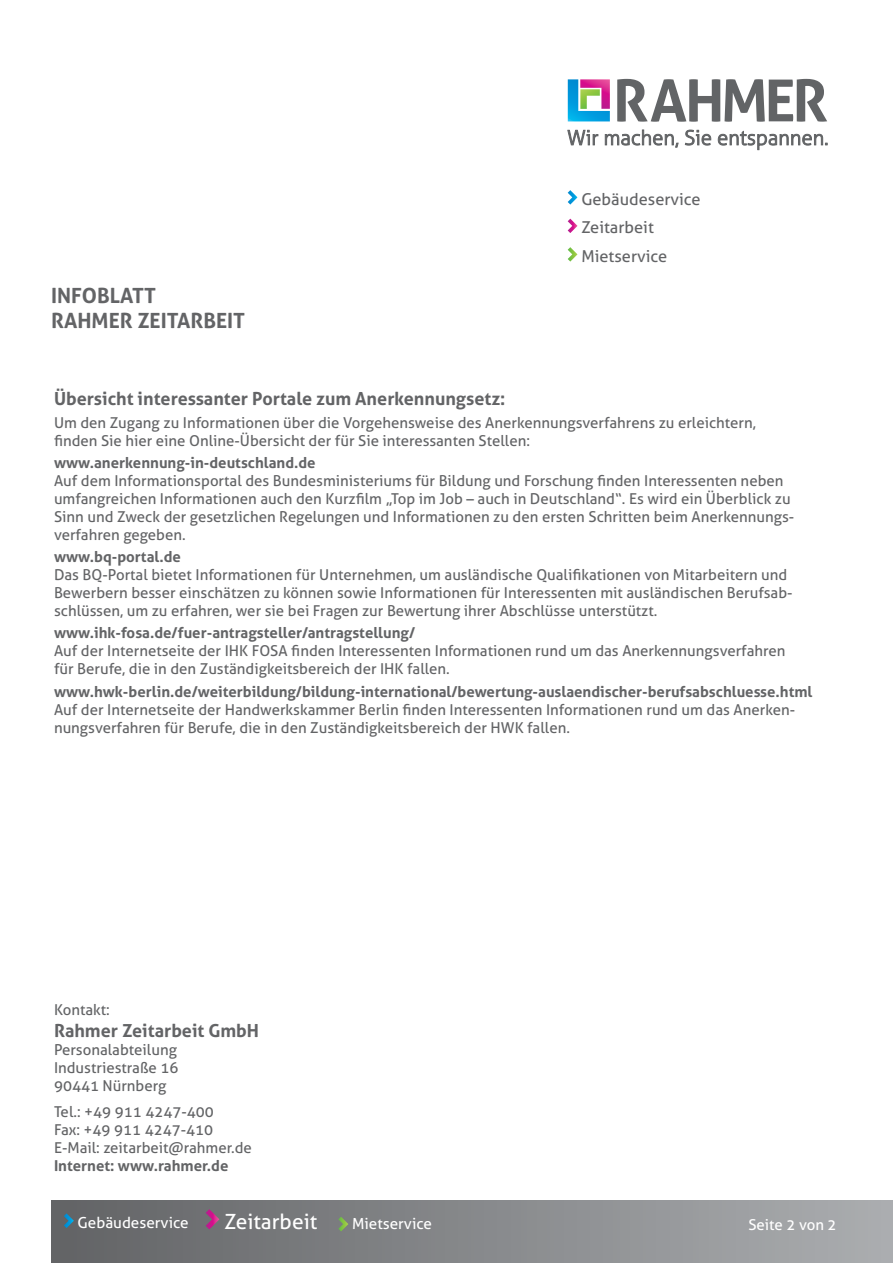
<style>
.page{position:relative;width:893px;height:1263px;background:#fff}
.page>*{position:absolute;margin:0;border:0;box-sizing:border-box;transform-origin:0 0}
.t1{font:700 21px/25.2px "Aller";color:#636466}
.t2{font:21px "Aller";color:#fff}
.t3{font:700 18px "Aller";color:#636466}
.t4{font:16.35px/28.5px "Aller";color:#636466}
.t5{font:15.3px "Aller";color:#fff}
.t6{font:15px/18px "Aller";color:#636466}
.t7{font:700 15px "Aller";color:#636466}
.t8{font:15px "Aller";color:#fff}
</style>
<div class="page">
<div style="left:51px;top:1200px;width:842px;height:63px;background:linear-gradient(to right,#626365,#abaeb0)"></div>
<svg style="left:617px;top:79px;width:210px;height:43px"></svg>
<svg style="left:568px;top:79px;width:42px;height:42px"></svg>
<svg style="left:567px;top:130px;width:260px;height:20px"></svg>
<svg style="left:568px;top:190px;width:9px;height:15px"></svg>
<svg style="left:568px;top:219px;width:9px;height:14px"></svg>
<svg style="left:568px;top:247px;width:9px;height:15px"></svg>
<svg style="left:338px;top:1217px;width:10px;height:14px"></svg>
<svg style="left:206px;top:1209px;width:13px;height:20px"></svg>
<svg style="left:64px;top:1213px;width:10px;height:15px"></svg>
<h1 class="t1" style="left:51px;top:282px;width:195px">INFOBLATT<br>RAHMER ZEITARBEIT</h1>
<p class="t4" style="left:581px;top:184px;width:121px">Gebäudeservice<br>Zeitarbeit<br>Mietservice</p>
<p class="t3" style="left:54px;top:388px;width:453px">Übersicht interessanter Portale zum Anerkennungsetz:</p>
<p class="t6" style="left:54px;top:413px;width:704px">Um den Zugang zu Informationen über die Vorgehensweise des Anerkennungsverfahrens zu erleichtern, finden Sie hier eine Online-Übersicht der für Sie interessanten Stellen:</p>
<p class="t7" style="left:54px;top:453px;width:263px">www.anerkennung-in-deutschland.de</p>
<p class="t6" style="left:54px;top:471px;width:742px">Auf dem Informationsportal des Bundesministeriums für Bildung und Forschung finden Interessenten neben umfangreichen Informationen auch den Kurzfilm „Top im Job – auch in Deutschland“. Es wird ein Überblick zu Sinn und Zweck der gesetzlichen Regelungen und Informationen zu den ersten Schritten beim Anerkennungs&shy;verfahren gegeben.</p>
<p class="t7" style="left:54px;top:547px;width:128px">www.bq-portal.de</p>
<p class="t6" style="left:54px;top:566px;width:740px">Das BQ-Portal bietet Informationen für Unternehmen, um ausländische Qualifikationen von Mitarbeitern und<br>Bewerbern besser einschätzen zu können sowie Informationen für Interessenten mit ausländischen Berufsab&shy;schlüssen, um zu erfahren, wer sie bei Fragen zur Bewertung ihrer Abschlüsse unterstützt.</p>
<p class="t7" style="left:54px;top:624px;width:363px">www.ihk-fosa.de/fuer-antragsteller/antragstellung/</p>
<p class="t6" style="left:54px;top:642px;width:733px">Auf der Internetseite der IHK FOSA finden Interessenten Informationen rund um das Anerkennungsverfahren für Berufe, die in den Zuständigkeitsbereich der IHK fallen.</p>
<p class="t7" style="left:54px;top:682px;width:760px">www.hwk-berlin.de/weiterbildung/bildung-international/bewertung-auslaendischer-berufsabschluesse.html</p>
<p class="t6" style="left:54px;top:700px;width:743px">Auf der Internetseite der Handwerkskammer Berlin finden Interessenten Informationen rund um das Anerken&shy;nungsverfahren für Berufe, die in den Zuständigkeitsbereich der HWK fallen.</p>
<p class="t6" style="left:54px;top:1001px;width:57px">Kontakt:</p>
<p class="t3" style="left:54px;top:1019px;width:207px">Rahmer Zeitarbeit GmbH</p>
<p class="t6" style="left:54px;top:1040px;width:126px;text-align:justify">Personalabteilung Industriestraße 16<br>90441 Nürnberg</p>
<p class="t6" style="left:54px;top:1103px;width:199px">Tel.: +49 911 4247-400<br>Fax: +49 911 4247-410<br>E-Mail: zeitarbeit@rahmer.de</p>
<p class="t7" style="left:54px;top:1157px;width:176px">Internet: www.rahmer.de</p>
<p class="t5" style="left:77px;top:1213px;width:113px">Gebäudeservice</p>
<h1 class="t2" style="left:224px;top:1209px;width:94px">Zeitarbeit</h1>
<p class="t5" style="left:352px;top:1214px;width:81px">Mietservice</p>
<p class="t8" style="left:748px;top:1215px;width:90px">Seite 2 von 2</p>
</div>
